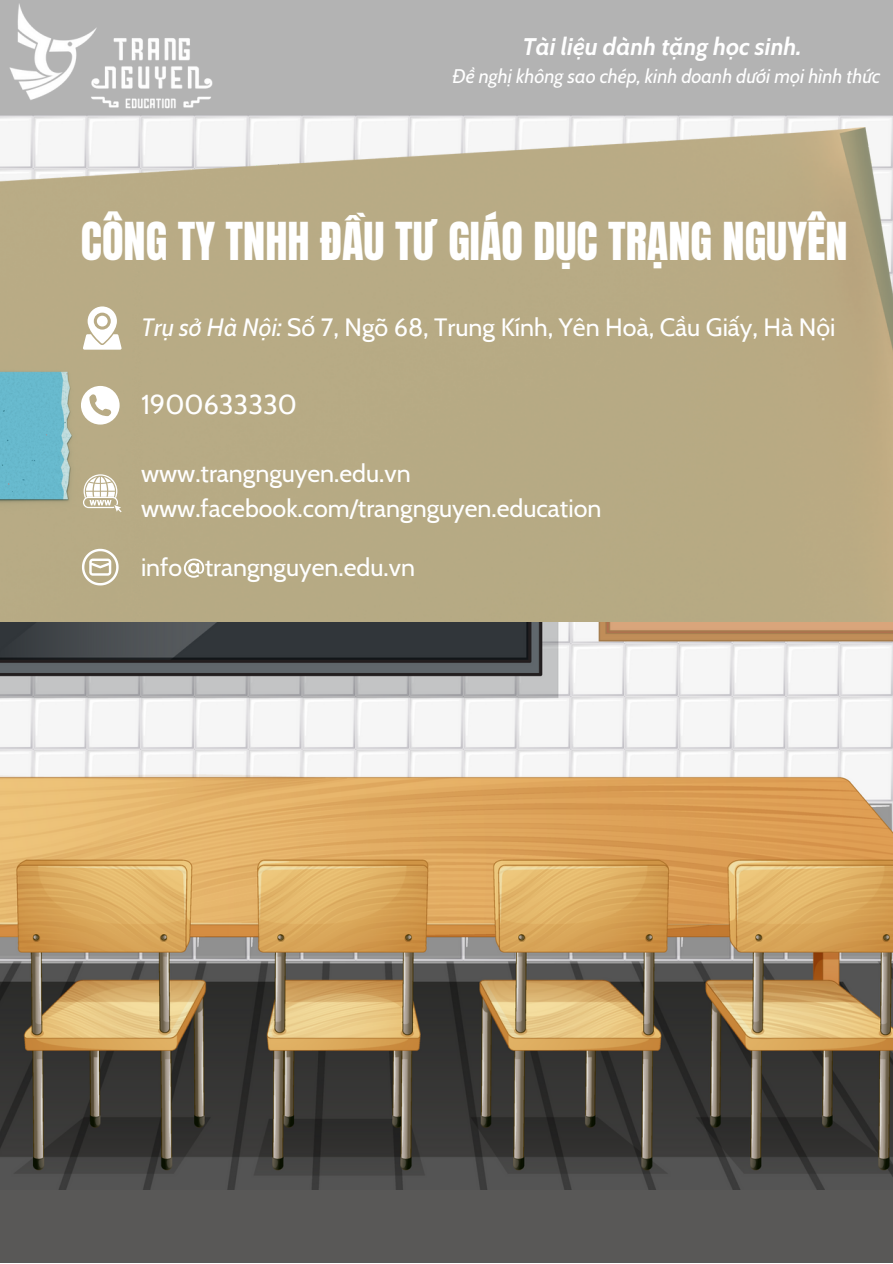
<style>
.page{position:relative;width:893px;height:1264px;background:#fff}
.page>*{position:absolute;margin:0;border:0;box-sizing:border-box;transform-origin:0 0}
.t1{font:44.4px "Anton";color:#fff}
.t2{font:27.3px "Cabin";color:#fff}
.t3{font:25.05px "Cabin";color:#fff}
.t4{font:italic 700 24px "Cabin";color:#fff}
.t5{font:italic 19.65px "Cabin";color:#fff}
.s1{font-style:italic}
</style>
<div class="page">
<div style="left:0;top:0;width:892px;height:1262px;background:#595857"></div>
<img style="left:0;top:0;width:892px;height:1189px">
<img style="left:4px;top:0;width:220px;height:127px">
<img style="left:0;top:127px;width:892px;height:494px">
<svg style="left:83px;top:306px;width:38px;height:43px;background:#e4dfd0"></svg>
<svg style="left:81px;top:386px;width:38px;height:38px"></svg>
<svg style="left:83px;top:474px;width:38px;height:38px"></svg>
<svg style="left:82px;top:549px;width:37px;height:36px"></svg>
<svg style="left:184px;top:558px;width:20px;height:19px"></svg>
<p class="t4" style="left:522px;top:32px;width:280px">Tài liệu dành tặng học sinh.</p>
<p class="t5" style="left:452px;top:64px;width:429px">Đề nghị không sao chép, kinh doanh dưới mọi hình thức</p>
<p class="t1" style="left:81px;top:209px;width:768px">CÔNG TY TNHH ĐẦU TƯ GIÁO DỤC TRẠNG NGUYÊN</p>
<p class="t3" style="left:141px;top:312px;width:696px"><span class="s1">Trụ sở Hà Nội:</span> Số 7, Ngõ 68, Trung Kính, Yên Hoà, Cầu Giấy, Hà Nội</p>
<p class="t2" style="left:141px;top:388px;width:157px">1900633330</p>
<p class="t3" style="left:141px;top:458px;width:271px">www.trangnguyen.edu.vn</p>
<p class="t3" style="left:141px;top:493px;width:462px">www.facebook.com/trangnguyen.education</p>
<p class="t3" style="left:141px;top:551px;width:275px">info trangnguyen.edu.vn</p>
</div>
